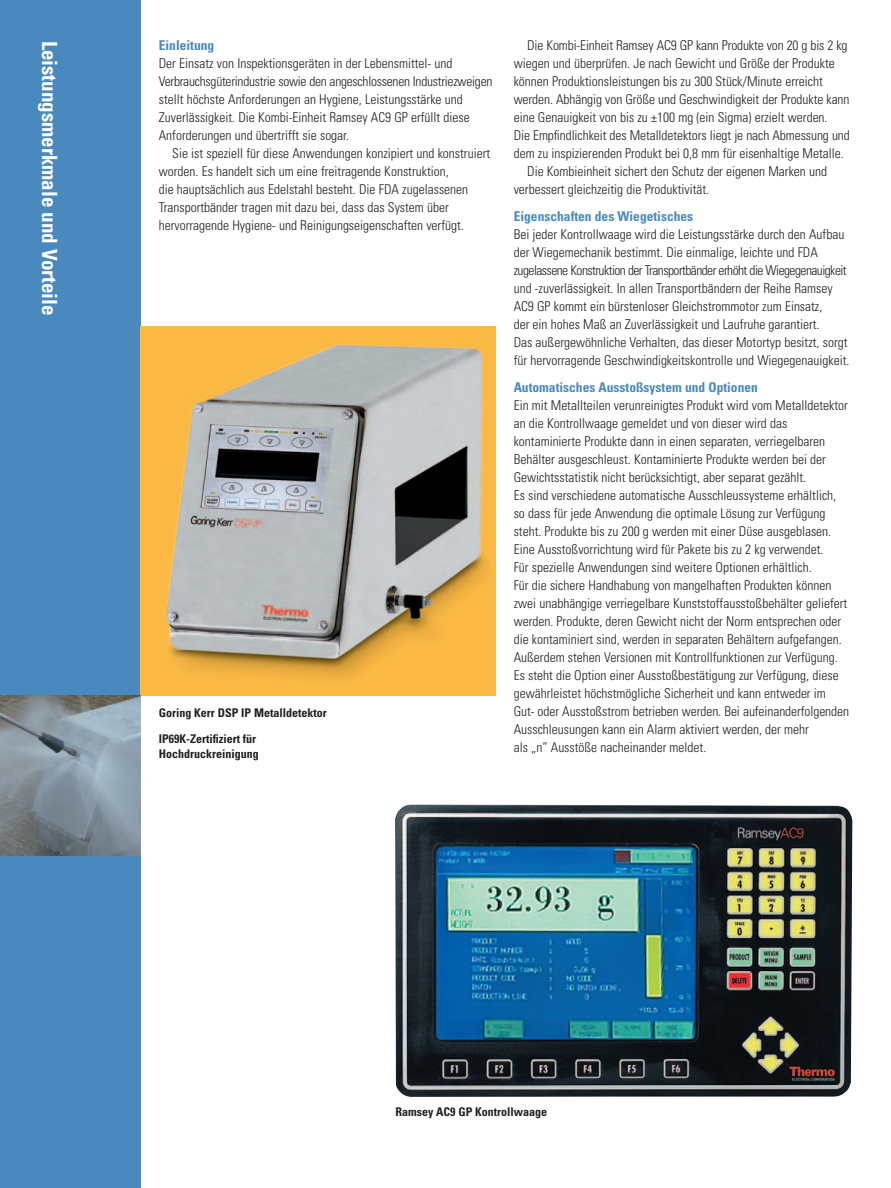
<style>
.page{position:relative;width:891px;height:1188px;background:#fff}
.page>*{position:absolute;margin:0;border:0;box-sizing:border-box;transform-origin:0 0}
.t1{font:700 condensed 21px "Univers";color:#fff}
.t2{font:300 condensed 13.5px/18px "Univers";color:#231f20}
.t3{font:700 condensed 13.5px "Univers";color:#4a89be}
.t4{font:700 condensed 12px/25.8px "Univers";color:#231f20}
</style>
<div class="page">
<div style="left:0;top:0;width:141px;height:1188px;background:#4a89be"></div>
<img style="left:141px;top:327px;width:355px;height:368px">
<img style="left:0;top:695px;width:141px;height:160px">
<img style="left:395px;top:804px;width:458px;height:293px">
<h1 class="t1" style="left:57px;top:40px;width:277px;rotate:90deg">Leistungsmerkmale und Vorteile</h1>
<p class="t3" style="left:159px;top:40px;width:57px">Einleitung</p>
<p class="t2" style="left:159px;top:56px;width:335px">Der Einsatz von Inspektionsgeräten in der Lebensmittel- und Verbrauchsgüterindustrie sowie den angeschlossenen Industriezweigen stellt höchste Anforderungen an Hygiene, Leistungsstärke und Zuverlässigkeit. Die Kombi-Einheit Ramsey AC9 GP erfüllt diese Anforderungen und übertrifft sie sogar.</p>
<p class="t2" style="left:159px;top:146px;width:333px;text-indent:14px">Sie ist speziell für diese Anwendungen konzipiert und konstruiert worden. Es handelt sich um eine freitragende Konstruktion,<br>die hauptsächlich aus Edelstahl besteht. Die FDA zugelassenen Transportbänder tragen mit dazu bei, dass das System über hervorragende Hygiene- und Reinigungseigenschaften verfügt.</p>
<p class="t4" style="left:159px;top:701px;width:170px">Goring Kerr DSP IP Metalldetektor<br>IP69K-Zertifiziert für</p>
<p class="t4" style="left:159px;top:742px;width:101px">Hochdruckreinigung</p>
<p class="t2" style="left:527px;top:38px;width:322px">Die Kombi-Einheit Ramsey AC9 GP kann Produkte von 20 g bis 2 kg</p>
<p class="t2" style="left:514px;top:56px;width:323px">wiegen und überprüfen. Je nach Gewicht und Größe der Produkte</p>
<p class="t2" style="left:514px;top:74px;width:311px">können Produktionsleistungen bis zu 300 Stück/Minute erreicht</p>
<p class="t2" style="left:514px;top:92px;width:337px">werden. Abhängig von Größe und Geschwindigkeit der Produkte kann</p>
<p class="t2" style="left:514px;top:110px;width:315px">eine Genauigkeit von bis zu ±100 mg (ein Sigma) erzielt werden.</p>
<p class="t2" style="left:514px;top:128px;width:338px">Die Empfindlichkeit des Metalldetektors liegt je nach Abmessung und</p>
<p class="t2" style="left:514px;top:146px;width:332px">dem zu inspizierenden Produkt bei 0,8 mm für eisenhaltige Metalle.</p>
<p class="t2" style="left:527px;top:164px;width:301px">Die Kombieinheit sichert den Schutz der eigenen Marken und</p>
<p class="t2" style="left:514px;top:182px;width:197px">verbessert gleichzeitig die Produktivität.</p>
<p class="t3" style="left:514px;top:211px;width:181px">Eigenschaften des Wiegetisches</p>
<p class="t2" style="left:514px;top:227px;width:337px">Bei jeder Kontrollwaage wird die Leistungsstärke durch den Aufbau der Wiegemechanik bestimmt. Die einmalige, leichte und FDA zugelassene Konstruktion der Transportbänder erhöht die Wiegegenauigkeit und -zuverlässigkeit. In allen Transportbändern der Reihe Ramsey AC9 GP kommt ein bürstenloser Gleichstrommotor zum Einsatz,<br>der ein hohes Maß an Zuverlässigkeit und Laufruhe garantiert.<br>Das außergewöhnliche Verhalten, das dieser Motortyp besitzt, sorgt für hervorragende Geschwindigkeitskontrolle und Wiegegenauigkeit.</p>
<p class="t3" style="left:514px;top:382px;width:246px">Automatisches Ausstoßsystem und Optionen</p>
<p class="t2" style="left:514px;top:398px;width:337px">Ein mit Metallteilen verunreinigtes Produkt wird vom Metalldetektor an die Kontrollwaage gemeldet und von dieser wird das kontaminierte Produkte dann in einen separaten, verriegelbaren Behälter ausgeschleust. Kontaminierte Produkte werden bei der Gewichtsstatistik nicht berücksichtigt, aber separat gezählt.<br>Es sind verschiedene automatische Ausschleussysteme erhältlich, so dass für jede Anwendung die optimale Lösung zur Verfügung steht. Produkte bis zu 200 g werden mit einer Düse ausgeblasen.<br>Eine Ausstoßvorrichtung wird für Pakete bis zu 2 kg verwendet.<br>Für spezielle Anwendungen sind weitere Optionen erhältlich.<br>Für die sichere Handhabung von mangelhaften Produkten können zwei unabhängige verriegelbare Kunststoffausstoßbehälter geliefert werden. Produkte, deren Gewicht nicht der Norm entsprechen oder die kontaminiert sind, werden in separaten Behältern aufgefangen.<br>Außerdem stehen Versionen mit Kontrollfunktionen zur Verfügung.<br>Es steht die Option einer Ausstoßbestätigung zur Verfügung, diese gewährleistet höchstmögliche Sicherheit und kann entweder im Gut- oder Ausstoßstrom betrieben werden. Bei aufeinanderfolgenden Ausschleusungen kann ein Alarm aktiviert werden, der mehr<br>als „n” Ausstöße nacheinander meldet.</p>
<p class="t4" style="left:395px;top:1100px;width:153px">Ramsey AC9 GP Kontrollwaage</p>
</div>
